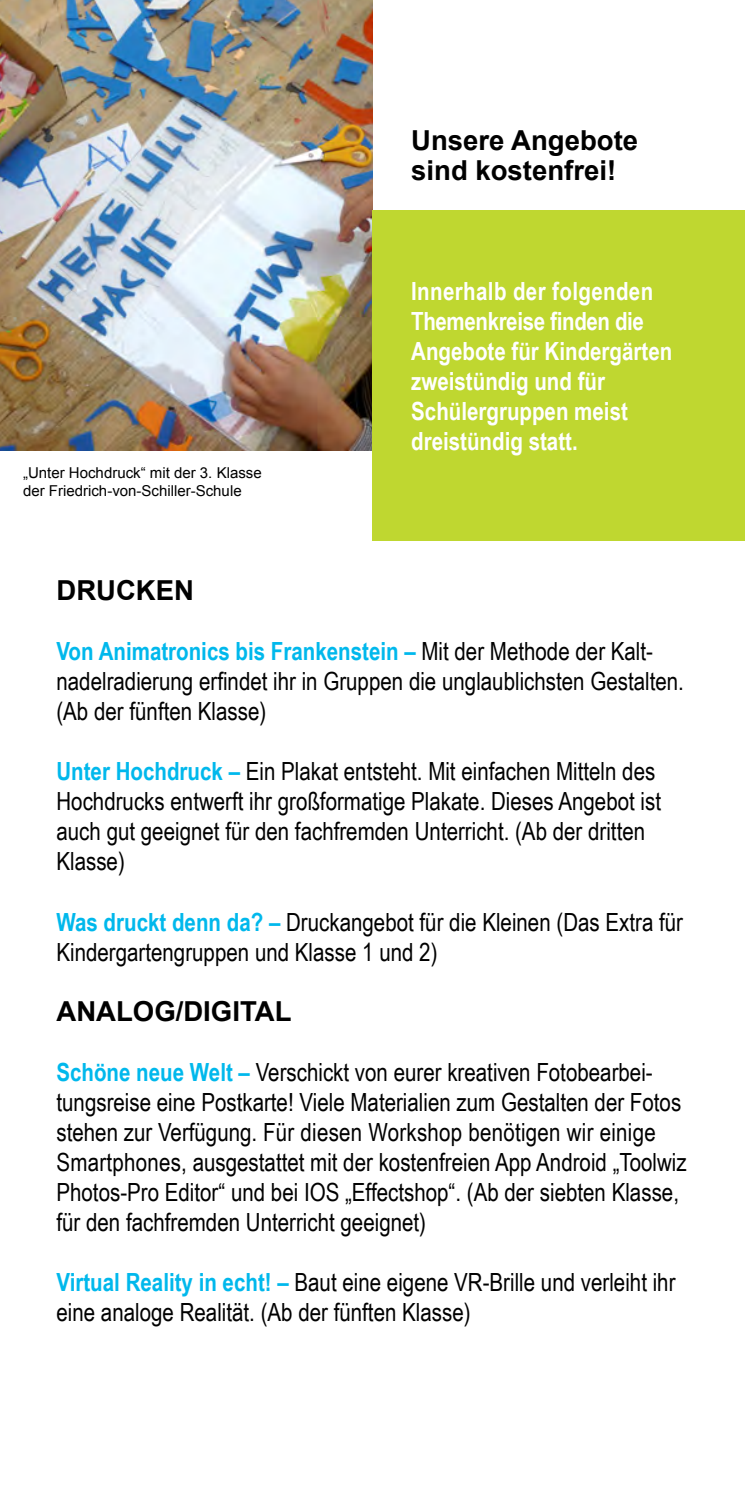
<style>
.page{position:relative;width:745px;height:1489px;background:#fff}
.page>*{position:absolute;margin:0;border:0;box-sizing:border-box;transform-origin:0 0}
.t1{font:700 27.5px/30px "Arial";color:#000}
.t2{font:25px/30px "Arial Narrow";color:#000}
.t3{font:700 25px/30px "Arial Narrow";color:#fff}
.t4{font:15px/18px "Arial";color:#000}
.s1{font-weight:700;color:#00b8ec}
</style>
<div class="page">
<img style="left:0;top:0;width:372px;height:450px">
<div style="left:372px;top:210px;width:372px;height:330px;background:#bfd730"></div>
<p class="t1" style="left:411px;top:126px;width:228px">Unsere Angebote sind kostenfrei!</p>
<p class="t4" style="left:23px;top:464px;width:240px">„Unter Hochdruck“ mit der 3. Klasse der Friedrich-von-Schiller-Schule</p>
<p class="t1" style="left:56px;top:576px;width:139px">DRUCKEN</p>
<p class="t3" style="left:411px;top:276px;width:262px">Innerhalb der folgenden<br>Themenkreise finden die<br>Angebote für Kindergärten zweistündig und für<br>Schülergruppen meist dreistündig statt.</p>
<p class="t2" style="left:56px;top:636px;width:628px"><span class="s1">Von Animatronics bis Frankenstein –</span> Mit der Methode der Kalt&shy;nadelradierung erfindet ihr in Gruppen die unglaublichsten Gestalten. (Ab der fünften Klasse)</p>
<p class="t2" style="left:56px;top:756px;width:605px"><span class="s1">Unter Hochdruck –</span> Ein Plakat entsteht. Mit einfachen Mitteln des Hochdrucks entwerft ihr großformatige Plakate. Dieses Angebot ist auch gut geeignet für den fachfremden Unterricht. (Ab der dritten Klasse)</p>
<p class="t2" style="left:56px;top:906px;width:627px"><span class="s1">Was druckt denn da? –</span> Druckangebot für die Kleinen (Das Extra für<br>Kindergartengruppen und Klasse 1 und 2)</p>
<p class="t1" style="left:56px;top:996px;width:236px">ANALOG/DIGITAL</p>
<p class="t2" style="left:56px;top:1056px;width:631px"><span class="s1">Schöne neue Welt –</span> Verschickt von eurer kreativen Fotobearbei&shy;tungsreise eine Postkarte! Viele Materialien zum Gestalten der Fotos stehen zur Verfügung. Für diesen Workshop benötigen wir einige Smartphones, ausgestattet mit der kostenfreien App Android „Toolwiz Photos-Pro Editor“ und bei IOS „Effectshop“. (Ab der siebten Klasse, für den fachfremden Unterricht geeignet)</p>
<p class="t2" style="left:56px;top:1266px;width:620px"><span class="s1">Virtual Reality in echt! –</span> Baut eine eigene VR-Brille und verleiht ihr eine analoge Realität. (Ab der fünften Klasse)</p>
</div>
